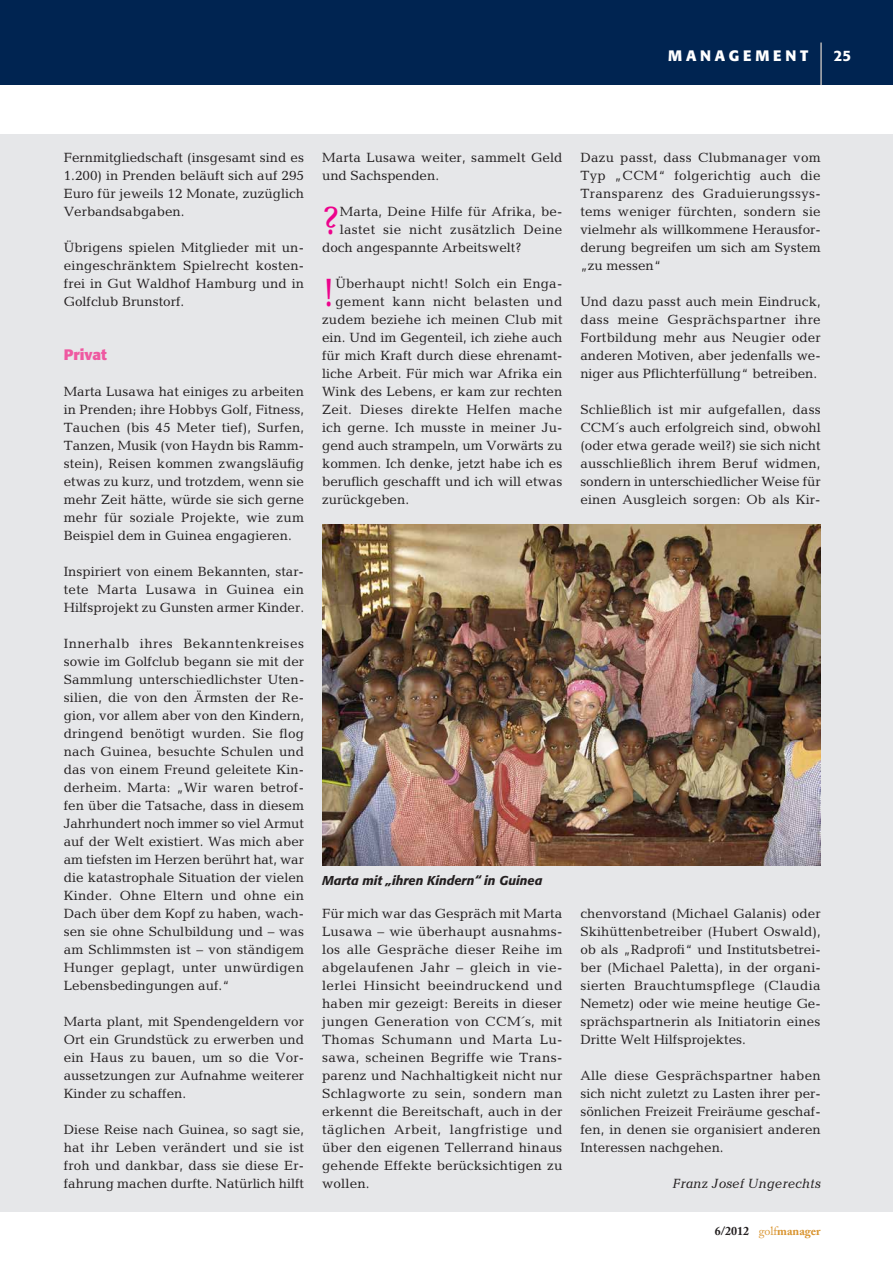
<style>
.page{position:relative;width:893px;height:1263px;background:#fff}
.page>*{position:absolute;margin:0;border:0;box-sizing:border-box;transform-origin:0 0}
.t1{font:39.9px "Candida";color:#ed028c}
.t2{font:700 15px "Formata";letter-spacing:.25em;color:#fff}
.t3{font:700 15px "Formata";color:#ef59a1}
.t4{font:500 15px "Formata";color:#fff}
.t5{font:13.5px/18px "Candida";color:#231f20;text-align:justify}
.t6{font:13.5px "Candida";letter-spacing:.02em;color:#231f20}
.t7{font:italic 13.5px "Candida";color:#231f20}
.t8{font:italic 500 12.75px "Formata";color:#231f20}
.t9{font:700 12px "Adobe Caslon Pro";color:#d9942f}
.s1{color:#231f20}
.s2{font-weight:400}
</style>
<div class="page">
<div style="left:0;top:0;width:893px;height:85px;background:#002451"></div>
<hr style="left:821px;top:43px;width:1px;height:42px;background:#fff">
<div style="left:0;top:134px;width:893px;height:1078px;background:#e6e7e9"></div>
<img style="left:322px;top:525px;width:499px;height:341px">
<p class="t2" style="left:668px;top:46px;width:142px">MANAGEMENT</p>
<p class="t4" style="left:834px;top:46px;width:19px">25</p>
<p class="t5" style="left:64px;top:148px;width:242px">Fernmitgliedschaft (insgesamt sind es 1.200) in Prenden beläuft sich auf 295<br>Euro für jeweils 12 Monate, zuzüglich Verbandsabgaben.</p>
<p class="t5" style="left:64px;top:238px;width:242px">Übrigens spielen Mitglieder mit un&shy;eingeschränktem Spielrecht kosten&shy;frei in Gut Waldhof Hamburg und in Golfclub Brunstorf.</p>
<p class="t3" style="left:64px;top:345px;width:45px">PRIVAT</p>
<p class="t5" style="left:64px;top:382px;width:242px">Marta Lusawa hat einiges zu arbeiten in Prenden; ihre Hobbys Golf, Fitness, Tauchen (bis 45 Meter tief), Surfen, Tanzen, Musik (von Haydn bis Ramm&shy;stein), Reisen kommen zwangsläufig etwas zu kurz, und trotzdem, wenn sie mehr Zeit hätte, würde sie sich gerne mehr für soziale Projekte, wie zum Beispiel dem in Guinea engagieren.</p>
<p class="t5" style="left:64px;top:562px;width:242px">Inspiriert von einem Bekannten, star&shy;tete Marta Lusawa in Guinea ein Hilfsprojekt zu Gunsten armer Kinder.</p>
<p class="t5" style="left:64px;top:634px;width:242px">Innerhalb ihres Bekanntenkreises sowie im Golfclub begann sie mit der Sammlung unterschiedlichster Uten&shy;silien, die von den Ärmsten der Re&shy;gion, vor allem aber von den Kindern, dringend benötigt wurden. Sie flog nach Guinea, besuchte Schulen und das von einem Freund geleitete Kin&shy;derheim. Marta: „Wir waren betrof&shy;fen über die Tatsache, dass in diesem Jahrhundert noch immer so viel Armut auf der Welt existiert. Was mich aber am tiefsten im Herzen berührt hat, war die katastrophale Situation der vielen Kinder. Ohne Eltern und ohne ein Dach über dem Kopf zu haben, wach&shy;sen sie ohne Schulbildung und – was am Schlimmsten ist – von ständigem Hunger geplagt, unter unwürdigen Lebensbedingungen auf.“</p>
<p class="t5" style="left:64px;top:1012px;width:242px">Marta plant, mit Spendengeldern vor Ort ein Grundstück zu erwerben und ein Haus zu bauen, um so die Vor&shy;aussetzungen zur Aufnahme weiterer Kinder zu schaffen.</p>
<p class="t5" style="left:64px;top:1120px;width:242px">Diese Reise nach Guinea, so sagt sie, hat ihr Leben verändert und sie ist froh und dankbar, dass sie diese Er&shy;fahrung machen durfte. Natürlich hilft</p>
<p class="t5" style="left:322px;top:148px;width:242px">Marta Lusawa weiter, sammelt Geld und Sachspenden.</p>
<h1 class="t1" style="left:322px;top:198px;width:19px">?</h1>
<p class="t5" style="left:340px;top:202px;width:224px">Marta, Deine Hilfe für Afrika, be-</p>
<p class="t6" style="left:340px;top:222px;width:224px">lastet sie nicht zusätzlich Deine</p>
<p class="t5" style="left:322px;top:238px;width:201px">doch angespannte Arbeitswelt?</p>
<h1 class="t1" style="left:322px;top:270px;width:15px">!</h1>
<p class="t5" style="left:335px;top:274px;width:228px">Überhaupt nicht! Solch ein Enga-</p>
<p class="t6" style="left:335px;top:294px;width:228px">gement kann nicht belasten und</p>
<p class="t5" style="left:322px;top:310px;width:242px">zudem beziehe ich meinen Club mit</p>
<p class="t5" style="left:322px;top:328px;width:242px">ein. Und im Gegenteil, ich ziehe auch</p>
<p class="t5" style="left:322px;top:346px;width:242px">für mich Kraft durch diese ehrenamt-</p>
<p class="t5" style="left:322px;top:364px;width:242px">liche Arbeit. Für mich war Afrika ein</p>
<p class="t5" style="left:322px;top:382px;width:242px">Wink des Lebens, er kam zur rechten</p>
<p class="t6" style="left:322px;top:402px;width:242px">Zeit. Dieses direkte Helfen mache</p>
<p class="t5" style="left:322px;top:418px;width:242px">ich gerne. Ich musste in meiner Ju-</p>
<p class="t5" style="left:322px;top:436px;width:242px">gend auch strampeln, um Vorwärts zu</p>
<p class="t5" style="left:322px;top:454px;width:242px">kommen. Ich denke, jetzt habe ich es</p>
<p class="t5" style="left:322px;top:472px;width:242px">beruflich geschafft und ich will etwas</p>
<p class="t5" style="left:322px;top:490px;width:89px">zurückgeben.</p>
<p class="t8" style="left:322px;top:873px;width:222px">Marta mit „ihren Kindern“ in Guinea</p>
<p class="t5" style="left:322px;top:904px;width:242px">Für mich war das Gespräch mit Marta Lusawa – wie überhaupt ausnahms&shy;los alle Gespräche dieser Reihe im abgelaufenen Jahr – gleich in vie&shy;lerlei Hinsicht beeindruckend und haben mir gezeigt: Bereits in dieser jungen Generation von CCM´s, mit Thomas Schumann und Marta Lu&shy;sawa, scheinen Begriffe wie Trans&shy;parenz und Nachhaltigkeit nicht nur Schlagworte zu sein, sondern man erkennt die Bereitschaft, auch in der täglichen Arbeit, langfristige und über den eigenen Tellerrand hinaus gehende Effekte berücksichtigen zu wollen.</p>
<p class="t5" style="left:580px;top:148px;width:242px">Dazu passt, dass Clubmanager vom Typ „CCM“ folgerichtig auch die Transparenz des Graduierungssys&shy;tems weniger fürchten, sondern sie vielmehr als willkommene Herausfor&shy;derung begreifen um sich am System „zu messen“</p>
<p class="t5" style="left:580px;top:292px;width:242px">Und dazu passt auch mein Eindruck, dass meine Gesprächspartner ihre Fortbildung mehr aus Neugier oder anderen Motiven, aber jedenfalls we&shy;niger aus Pflichterfüllung“ betreiben.</p>
<p class="t5" style="left:580px;top:400px;width:242px">Schließlich ist mir aufgefallen, dass CCM´s auch erfolgreich sind, obwohl (oder etwa gerade weil?) sie sich nicht ausschließlich ihrem Beruf widmen, sondern in unterschiedlicher Weise für einen Ausgleich sorgen: Ob als Kir-</p>
<p class="t5" style="left:580px;top:904px;width:242px">chenvorstand (Michael Galanis) oder Skihüttenbetreiber (Hubert Oswald), ob als „Radprofi“ und Institutsbetrei&shy;ber (Michael Paletta), in der organi&shy;sierten Brauchtumspflege (Claudia Nemetz) oder wie meine heutige Ge&shy;sprächspartnerin als Initiatorin eines Dritte Welt Hilfsprojektes.</p>
<p class="t5" style="left:580px;top:1066px;width:242px">Alle diese Gesprächspartner haben sich nicht zuletzt zu Lasten ihrer per&shy;sönlichen Freizeit Freiräume geschaf&shy;fen, in denen sie organisiert anderen Interessen nachgehen.</p>
<p class="t7" style="left:672px;top:1176px;width:150px">Franz Josef Ungerechts</p>
<p class="t9" style="left:715px;top:1224px;width:107px"><span class="s1">6/2012</span> <span class="s2">golf</span>manager</p>
</div>
